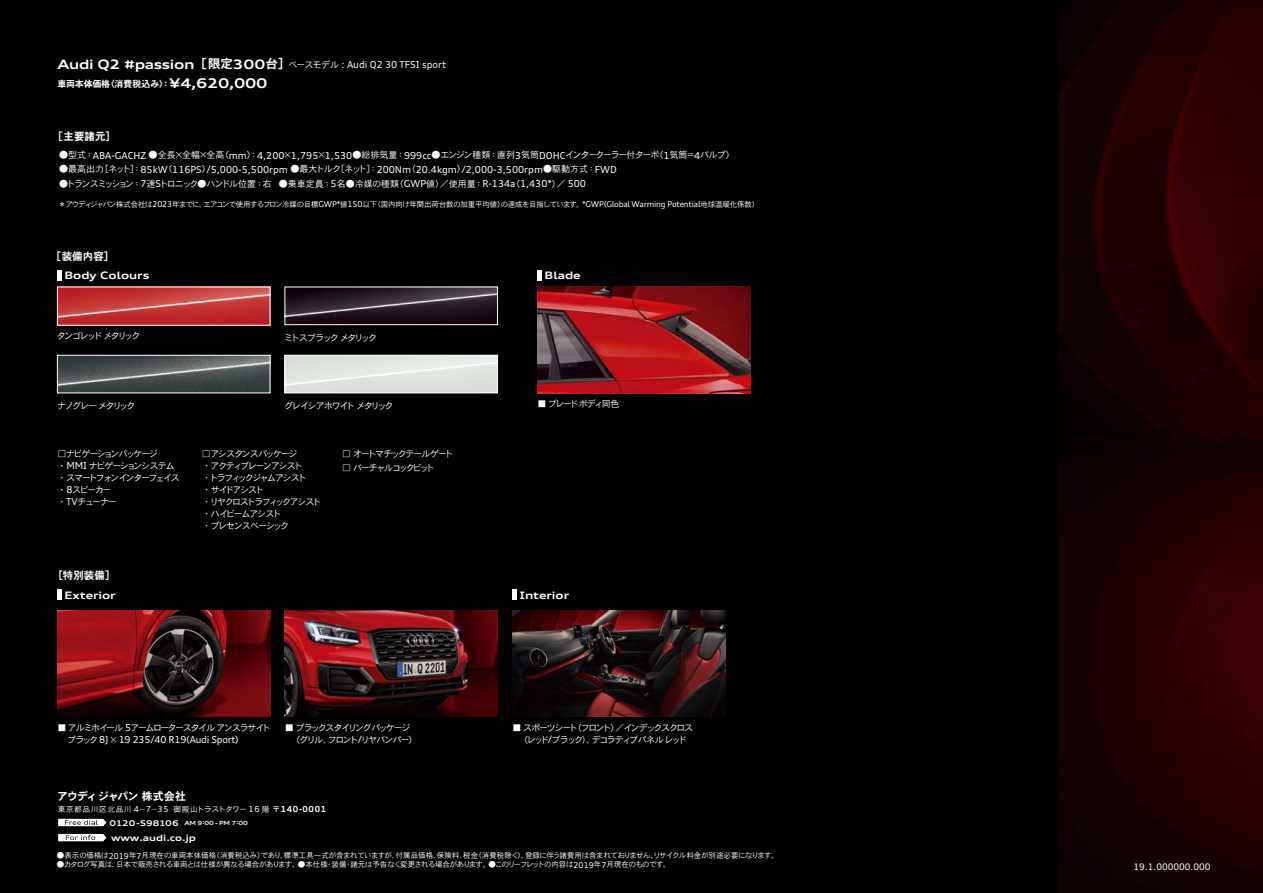
<style>
.page{position:relative;width:1263px;height:893px;background:#000}
.page>*{position:absolute;margin:0;border:0;box-sizing:border-box;transform-origin:0 0}
.t1{font:10.95px "DFHS Gothic Std W7";letter-spacing:-.075em;color:#fff}
.t2{font:10.5px "DFHS Gothic Std W7";letter-spacing:.01em;color:#fff}
.t3{font:700 expanded 10.2px "Audi Type";color:#fff}
.t4{font:9.6px "Audi Type";color:#fff}
.t5{font:9.6px "Audi Type";letter-spacing:-.025em;color:#fff}
.t6{font:9px/12px "DFHS Gothic Std W3";letter-spacing:-.155em;color:#fff}
.t7{font:9px "DFHS Gothic Std W3";letter-spacing:-.07em;color:#fff}
.t8{font:9px "DFHS Gothic Std W3";letter-spacing:-.12em;color:#fff}
.t9{font:9px "DFHS Gothic Std W7";letter-spacing:-.025em;color:#fff}
.t10{font:9px "Audi Type";color:#fff}
.t11{font:9px "DFHS Gothic Std W3";letter-spacing:-.13em;color:#fff}
.t12{font:9px "DFHS Gothic Std W3";letter-spacing:-.135em;color:#fff}
.t13{font:9px "DFHS Gothic Std W3";letter-spacing:-.2em;color:#fff}
.t14{font:9px "DFHS Gothic Std W3";letter-spacing:-.185em;color:#fff}
.t15{font:700 expanded 8.85px "Audi Type";color:#fff}
.t16{font:7.8px "DFHS Gothic Std W3";letter-spacing:.07em;color:#fff}
.t17{font:7.5px "DFHS Gothic Std W3";letter-spacing:-.04em;color:#fff}
.t18{font:7.5px "DFHS Gothic Std W3";letter-spacing:-.02em;color:#fff}
.t19{font:7.5px "DFHS Gothic Std W3";letter-spacing:-.06em;color:#fff}
.t20{font:700 expanded 5.7px "Audi Type";letter-spacing:-.02em;color:#fff}
.s1{font-weight:700;font-stretch:expanded;font-size:13.05px}
.s2{font-family:"DFHS Gothic Std W7";font-size:12.3px}
.s3{font-family:"DFHS Gothic Std W3";font-size:9px}
.s4{font-family:"Audi Type";font-weight:700;font-stretch:expanded;font-size:13.35px}
.s5{font-family:"Audi Type";font-size:9.6px}
.s6{font-family:"Audi Type";font-size:7.95px}
.s7{font-family:"Audi Type";font-size:8.25px}
.s8{font-family:"DFHS Gothic Std W7"}
.s9{font-family:"Audi Type";font-weight:700;font-size:8.25px}
.s10{font-size:7.95px}
</style>
<div class="page">
<img style="left:1059px;top:0;width:204px;height:893px">
<svg style="left:58px;top:819px;width:48px;height:7px"></svg>
<svg style="left:58px;top:834px;width:48px;height:7px"></svg>
<img style="left:285px;top:611px;width:212px;height:106px">
<img style="left:57px;top:611px;width:213px;height:106px">
<div style="left:57px;top:589px;width:5px;height:11px;background:#fff"></div>
<img style="left:512px;top:611px;width:213px;height:106px">
<div style="left:512px;top:589px;width:5px;height:11px;background:#fff"></div>
<img style="left:59px;top:357px;width:209px;height:34px">
<div style="left:57px;top:355px;width:213px;height:38px;border:1px solid #fff"></div>
<img style="left:287px;top:357px;width:209px;height:34px">
<div style="left:285px;top:355px;width:213px;height:38px;border:1px solid #fff"></div>
<img style="left:287px;top:289px;width:209px;height:34px">
<div style="left:285px;top:287px;width:213px;height:38px;border:1px solid #fff"></div>
<img style="left:59px;top:289px;width:209px;height:34px">
<div style="left:57px;top:270px;width:5px;height:11px;background:#fff"></div>
<img style="left:537px;top:287px;width:213px;height:106px">
<div style="left:537px;top:270px;width:5px;height:11px;background:#fff"></div>
<p class="t4" style="left:57px;top:59px;width:390px"><span class="s1">Audi Q2 #passion</span> <span class="s2">［限定</span><span class="s1">300</span><span class="s2">台］</span><span class="s3">ベースモデル</span> : Audi Q2 30 TFSI sport</p>
<p class="t9" style="left:57px;top:79px;width:212px">車両本体価格〈消費税込み〉：<span class="s4">¥4,620,000</span></p>
<p class="t2" style="left:52px;top:131px;width:65px">［主要諸元］</p>
<p class="t7" style="left:59px;top:150px;width:677px">●型式：<span class="s5">ABA-GACHZ</span> ●全長×全幅×全高（<span class="s5">mm</span>）：<span class="s5">4,200</span>×<span class="s5">1,795</span>×<span class="s5">1,530</span>●総排気量：<span class="s5">999cc</span>●エンジン種類：直列<span class="s5">3</span>気筒<span class="s5">DOHC</span>インタークーラー付ターボ（<span class="s5">1</span>気筒＝<span class="s5">4</span>バルブ）</p>
<p class="t4" style="left:59px;top:163px;width:559px"><span class="s3">●最高出力［ネット］：</span>85kW<span class="s3">（</span>116PS<span class="s3">）</span>/5,000-5,500rpm <span class="s3">●最大トルク［ネット］：</span>200Nm<span class="s3">（</span>20.4kgm<span class="s3">）</span>/2,000-3,500rpm<span class="s3">●駆動方式：</span>FWD</p>
<p class="t8" style="left:59px;top:179px;width:528px">●トランスミッション：<span class="s5">7</span>速<span class="s5">S</span>トロニック●ハンドル位置：右　●乗車定員：<span class="s5">5</span>名●冷媒の種類（<span class="s5">GWP</span>値）／使用量：<span class="s5">R-134a</span>（<span class="s5">1,430*</span>）／ <span class="s5">500</span></p>
<p class="t17" style="left:58px;top:200px;width:702px">＊アウディジャパン株式会社は<span class="s6">2023</span>年までに、エアコンで使用するフロン冷媒の目標<span class="s6">GWP*</span>値<span class="s6">150</span>以下（国内向け年間出荷台数の加重平均値）の達成を目指しています。<span class="s6">*GWP(Global Warming Potential</span>地球温暖化係数）</p>
<p class="t2" style="left:50px;top:250px;width:65px">［装備内容］</p>
<p class="t3" style="left:64px;top:269px;width:86px">Body Colours</p>
<p class="t14" style="left:57px;top:331px;width:85px">タンゴレッドメタリック</p>
<p class="t13" style="left:284px;top:333px;width:95px">ミトスブラックメタリック</p>
<p class="t6" style="left:57px;top:400px;width:80px">ナノグレーメタリック</p>
<p class="t12" style="left:284px;top:401px;width:111px">グレイシアホワイトメタリック</p>
<p class="t6" style="left:57px;top:447px;width:124px">□ナビゲーションパッケージ<br>・ <span class="s5">MMI</span> ナビゲーションシステム・スマートフォンインターフェイス・ <span class="s5">8</span>スピーカー<br>・ <span class="s5">TV</span>チューナー</p>
<p class="t6" style="left:202px;top:447px;width:121px">□アシスタンスパッケージ<br>・アクティブレーンアシスト<br>・トラフィックジャムアシスト<br>・サイドアシスト<br>・リヤクロストラフィックアシスト・ハイビームアシスト<br>・プレセンスベーシック</p>
<p class="t11" style="left:342px;top:449px;width:113px">□ オートマチックテールゲート</p>
<p class="t6" style="left:342px;top:462px;width:94px">□ バーチャルコックピット</p>
<p class="t2" style="left:52px;top:570px;width:65px">［特別装備］</p>
<p class="t3" style="left:64px;top:589px;width:53px">Exterior</p>
<p class="t6" style="left:57px;top:722px;width:215px">■ アルミホイール <span class="s5">5</span>アームロータースタイルアンスラサイト</p>
<p class="t5" style="left:67px;top:734px;width:173px"><span class="s3">ブラック</span> 8J <span class="s3">×</span> 19 235/40 R19(Audi Sport)</p>
<p class="t1" style="left:57px;top:790px;width:131px">アウディジャパン株式会社</p>
<p class="t6" style="left:291px;top:734px;width:128px">（グリル、フロント<span class="s5">/</span>リヤバンパー）</p>
<p class="t16" style="left:58px;top:805px;width:270px">東京都品川区北品川 <span class="s7">4</span>－<span class="s7">7</span>－<span class="s7">35</span>　御殿山トラストタワー <span class="s7">16</span> 階<span class="s8">〒</span><span class="s9">140-0001</span></p>
<p class="t20" style="left:110px;top:819px;width:140px"><span class="s10">0120-598106</span> AM 9:00 - PM 7:00</p>
<p class="t15" style="left:111px;top:832px;width:87px">www.audi.co.jp</p>
<p class="t3" style="left:545px;top:269px;width:38px">Blade</p>
<p class="t6" style="left:537px;top:398px;width:83px">■ ブレードボディ同色</p>
<p class="t3" style="left:519px;top:589px;width:51px">Interior</p>
<p class="t6" style="left:512px;top:722px;width:182px;text-align:center">■ スポーツシート（フロント）／インデックスクロス（レッド<span class="s5">/</span>ブラック）、デコラティブパネルレッド</p>
<p class="t18" style="left:57px;top:852px;width:723px">●表示の価格は<span class="s6">2019</span>年<span class="s6">7</span>月現在の車両本体価格（消費税込み）であり、標準工具一式が含まれていますが、付属品価格、保険料、税金（消費税除く）、登録に伴う諸費用は含まれておりません。リサイクル料金が別途必要になります。</p>
<p class="t19" style="left:57px;top:860px;width:615px">●カタログ写真は、日本で販売される車両とは仕様が異なる場合があります。●本仕様・装備・諸元は予告なく変更される場合があります。●このリーフレットの内容は<span class="s6">2019</span>年<span class="s6">7</span>月現在のものです。</p>
<p class="t10" style="left:1133px;top:861px;width:79px">19.1.000000.000</p>
</div>
